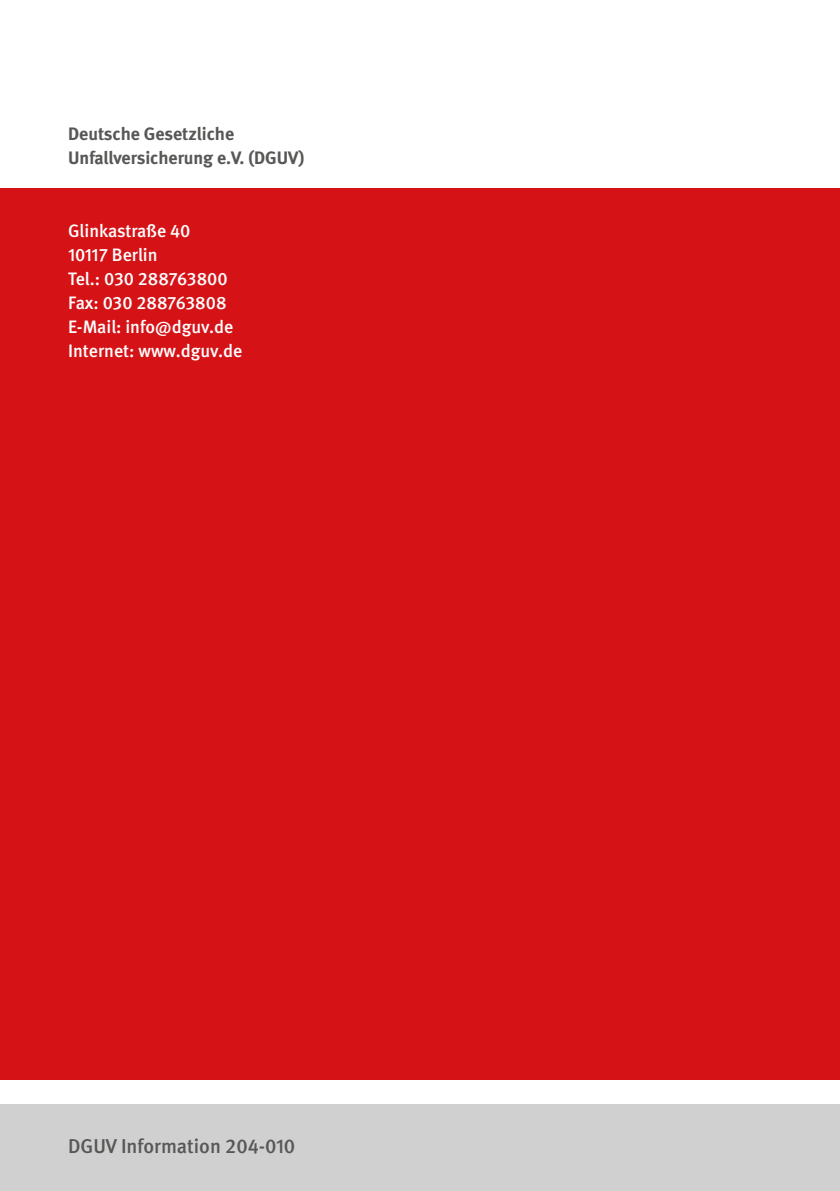
<style>
.page{position:relative;width:840px;height:1191px;background:#fff}
.page>*{position:absolute;margin:0;border:0;box-sizing:border-box;transform-origin:0 0}
.t1{font:500 20px "DGUV Meta";color:#575756}
.t2{font:500 18px/24px "DGUV Meta";color:#fff}
.t3{font:700 18px/24px "DGUV Meta";color:#575756}
</style>
<div class="page">
<div style="left:0;top:189px;width:839px;height:891px;background:#d51317"></div>
<div style="left:0;top:1104px;width:839px;height:87px;background:#d0d0d0"></div>
<p class="t3" style="left:68px;top:123px;width:238px">Deutsche Gesetzliche<br>Unfallversicherung e.V. (DGUV)</p>
<p class="t2" style="left:68px;top:219px;width:176px">Glinkastraße 40<br>10117 Berlin<br>Tel.: 030 288763800<br>Fax: 030 288763808<br>E-Mail: info@dguv.de<br>Internet: www.dguv.de</p>
<p class="t1" style="left:68px;top:1134px;width:228px">DGUV Information 204-010</p>
</div>
